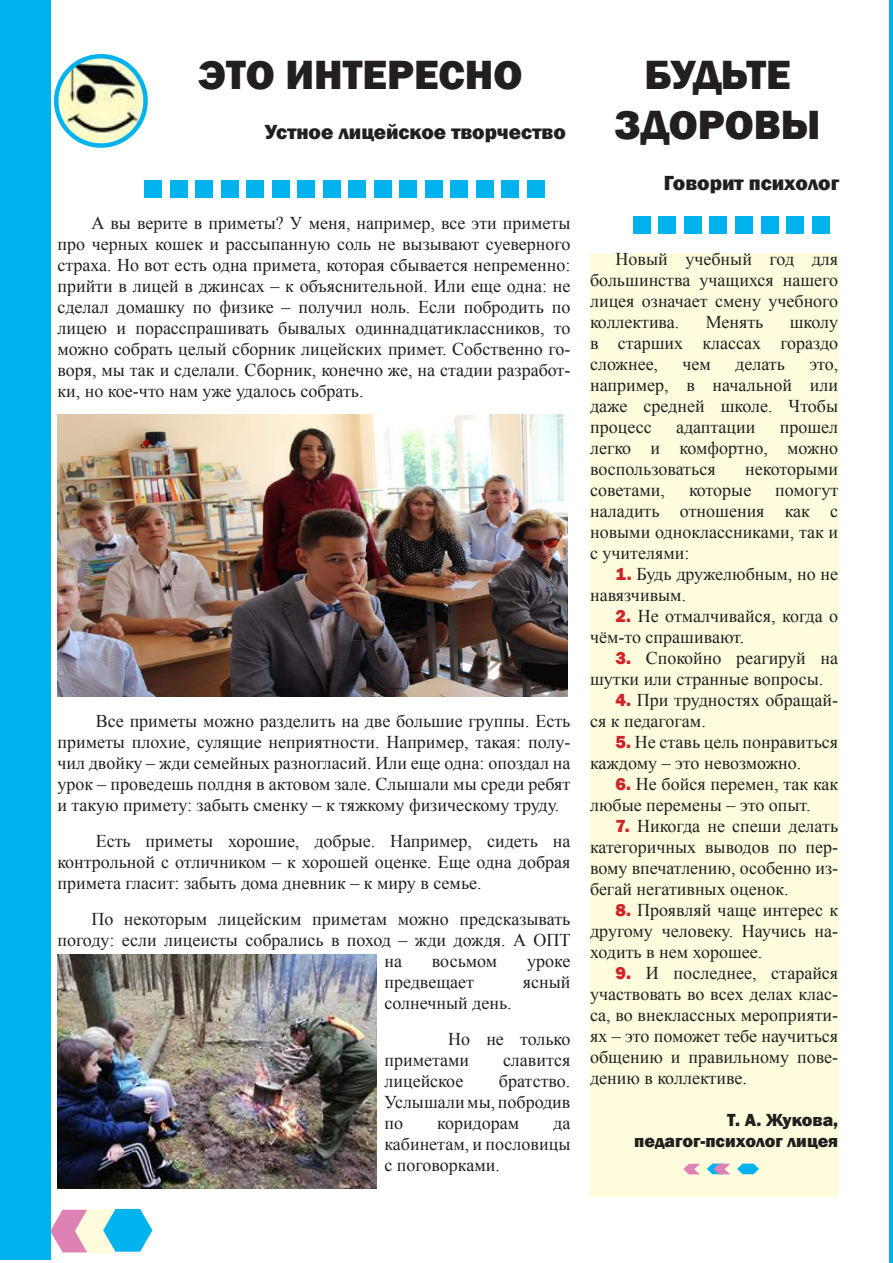
<style>
.page{position:relative;width:893px;height:1263px;background:#fff}
.page>*{position:absolute;margin:0;border:0;box-sizing:border-box;transform-origin:0 0}
.t1{font:800 42px/50.4px "Franklin Gothic";color:#231f20;text-align:center}
.t2{font:800 21px "Franklin Gothic";color:#231f20}
.t3{font:18px/21px "Times New Roman";color:#231f20;text-align:justify}
.t4{font:800 18px/21px "Franklin Gothic";color:#231f20;text-align:right}
.s1{font-family:"Franklin Gothic";font-weight:800;color:#d1232a}
</style>
<div class="page">
<div style="left:0;top:0;width:50px;height:1259px;background:#00b3ef"></div>
<img style="left:56px;top:56px;width:90px;height:90px;border-radius:45px">
<div style="left:54px;top:54px;width:94px;height:94px;border:4px solid #00b3ef;border-radius:50%"></div>
<svg style="left:50px;top:1208px;width:102px;height:46px;background:#9fc7df"></svg>
<div style="left:144px;top:180px;width:18px;height:18px;background:#00b3ef"></div>
<div style="left:170px;top:180px;width:17px;height:18px;background:#00b3ef"></div>
<div style="left:195px;top:180px;width:18px;height:18px;background:#00b3ef"></div>
<div style="left:221px;top:180px;width:17px;height:18px;background:#00b3ef"></div>
<div style="left:246px;top:180px;width:18px;height:18px;background:#00b3ef"></div>
<div style="left:272px;top:180px;width:17px;height:18px;background:#00b3ef"></div>
<div style="left:297px;top:180px;width:18px;height:18px;background:#00b3ef"></div>
<div style="left:323px;top:180px;width:17px;height:18px;background:#00b3ef"></div>
<div style="left:348px;top:180px;width:18px;height:18px;background:#00b3ef"></div>
<div style="left:374px;top:180px;width:17px;height:18px;background:#00b3ef"></div>
<div style="left:400px;top:180px;width:17px;height:18px;background:#00b3ef"></div>
<div style="left:425px;top:180px;width:17px;height:18px;background:#00b3ef"></div>
<div style="left:451px;top:180px;width:17px;height:18px;background:#00b3ef"></div>
<div style="left:476px;top:180px;width:17px;height:18px;background:#00b3ef"></div>
<div style="left:502px;top:180px;width:17px;height:18px;background:#00b3ef"></div>
<div style="left:527px;top:180px;width:17px;height:18px;background:#00b3ef"></div>
<img style="left:57px;top:414px;width:511px;height:282px">
<img style="left:57px;top:954px;width:319px;height:234px">
<div style="left:633px;top:217px;width:18px;height:17px;background:#00b3ef"></div>
<div style="left:659px;top:217px;width:17px;height:17px;background:#00b3ef"></div>
<div style="left:684px;top:217px;width:18px;height:17px;background:#00b3ef"></div>
<div style="left:710px;top:217px;width:17px;height:17px;background:#00b3ef"></div>
<div style="left:735px;top:217px;width:18px;height:17px;background:#00b3ef"></div>
<div style="left:761px;top:217px;width:17px;height:17px;background:#00b3ef"></div>
<div style="left:786px;top:217px;width:18px;height:17px;background:#00b3ef"></div>
<div style="left:812px;top:217px;width:17px;height:17px;background:#00b3ef"></div>
<div style="left:590px;top:253px;width:248px;height:943px;background:#fffcdd"></div>
<svg style="left:683px;top:1163px;width:76px;height:12px"></svg>
<hr style="left:889px;top:0;width:4px;height:1263px;background:#00b3ef">
<h1 class="t1" style="left:198px;top:50px;width:326px">ЭТО ИНТЕРЕСНО</h1>
<p class="t2" style="left:265px;top:119px;width:302px">Устное лицейское творчество</p>
<p class="t3" style="left:57px;top:212px;width:515px;text-indent:34px">А вы верите в приметы? У меня, например, все эти приметы про черных кошек и рассыпанную соль не вызывают суеверного страха. Но вот есть одна примета, которая сбывается непременно: прийти в лицей в джинсах – к объяснительной. Или еще одна: не сделал домашку по физике – получил ноль. Если побродить по лицею и порасспрашивать бывалых одиннадцатиклассников, то можно собрать целый сборник лицейских примет. Собственно го&shy;воря, мы так и сделали. Сборник, конечно же, на стадии разработ&shy;ки, но кое-что нам уже удалось собрать.</p>
<p class="t3" style="left:57px;top:710px;width:515px;text-indent:38px">Все приметы можно разделить на две большие группы. Есть приметы плохие, сулящие неприятности. Например, такая: полу&shy;чил двойку – жди семейных разногласий. Или еще одна: опоздал на урок – проведешь полдня в актовом зале. Слышали мы среди ребят и такую примету: забыть сменку – к тяжкому физическому труду.</p>
<p class="t3" style="left:57px;top:830px;width:515px;text-indent:38px">Есть приметы хорошие, добрые. Например, сидеть на контрольной с отличником – к хорошей оценке. Еще одна добрая примета гласит: забыть дома дневник – к миру в семье.</p>
<p class="t3" style="left:91px;top:908px;width:480px">По некоторым лицейским приметам можно предсказывать</p>
<p class="t3" style="left:57px;top:929px;width:515px">погоду: если лицеисты собрались в поход – жди дождя. А ОПТ</p>
<p class="t3" style="left:384px;top:950px;width:19px">на</p>
<p class="t3" style="left:432px;top:950px;width:67px">восьмом</p>
<p class="t3" style="left:527px;top:950px;width:45px">уроке</p>
<p class="t3" style="left:384px;top:971px;width:91px">предвещает</p>
<p class="t3" style="left:523px;top:971px;width:49px">ясный</p>
<p class="t3" style="left:448px;top:984px;width:124px;line-height:36px;text-indent:-64px">солнечный день.<br>Но не только</p>
<p class="t3" style="left:384px;top:1049px;width:86px">приметами</p>
<p class="t3" style="left:503px;top:1049px;width:69px">славится</p>
<p class="t3" style="left:384px;top:1070px;width:80px">лицейское</p>
<p class="t3" style="left:384px;top:1070px;width:187px;text-indent:115px">братство.<br>Услышали мы, побродив по</p>
<p class="t3" style="left:384px;top:1112px;width:188px;text-indent:169px">да кабинетам, и пословицы с поговорками.</p>
<p class="t3" style="left:437px;top:1112px;width:84px">коридорам</p>
<h1 class="t1" style="left:615px;top:50px;width:207px">БУДЬТЕ<br>ЗДОРОВЫ</h1>
<p class="t2" style="left:664px;top:169px;width:177px">Говорит психолог</p>
<p class="t3" style="left:590px;top:248px;width:250px;text-indent:26px">Новый учебный год для большинства учащихся нашего лицея означает смену учебного коллектива.</p>
<p class="t3" style="left:706px;top:311px;width:59px">Менять</p>
<p class="t3" style="left:590px;top:311px;width:250px;text-indent:200px">школу в старших классах гораздо сложнее,</p>
<p class="t3" style="left:682px;top:353px;width:30px">чем</p>
<p class="t3" style="left:735px;top:353px;width:51px">делать</p>
<p class="t3" style="left:590px;top:353px;width:250px;text-indent:219px">это, например, в начальной или даже средней школе. Чтобы процесс</p>
<p class="t3" style="left:590px;top:416px;width:250px;text-indent:190px">прошел легко и комфортно, можно воспользоваться</p>
<p class="t3" style="left:676px;top:416px;width:81px">адаптации</p>
<p class="t3" style="left:745px;top:458px;width:94px">некоторыми</p>
<p class="t3" style="left:590px;top:479px;width:76px">советами,</p>
<p class="t3" style="left:689px;top:479px;width:64px">которые</p>
<p class="t3" style="left:590px;top:479px;width:250px;text-indent:185px">помогут наладить отношения как с новыми одноклассниками, так и с учителями:</p>
<p class="t3" style="left:590px;top:563px;width:250px;text-indent:26px"><span class="s1">1.</span> Будь дружелюбным, но не навязчивым.</p>
<p class="t3" style="left:590px;top:605px;width:250px;text-indent:26px"><span class="s1">2.</span> Не отмалчивайся, когда о чём-то спрашивают.</p>
<p class="t3" style="left:590px;top:647px;width:250px;text-indent:26px"><span class="s1">3.</span> Спокойно реагируй на шутки или странные вопросы.</p>
<p class="t3" style="left:590px;top:689px;width:250px;text-indent:26px"><span class="s1">4.</span> При трудностях обращай&shy;ся к педагогам.</p>
<p class="t3" style="left:590px;top:731px;width:250px;text-indent:26px"><span class="s1">5.</span> Не ставь цель понравиться каждому – это невозможно.</p>
<p class="t3" style="left:590px;top:773px;width:250px;text-indent:26px"><span class="s1">6.</span> Не бойся перемен, так как любые перемены – это опыт.</p>
<p class="t3" style="left:590px;top:815px;width:250px;text-indent:26px"><span class="s1">7.</span> Никогда не спеши делать категоричных выводов по пер&shy;вому впечатлению, особенно из&shy;бегай негативных оценок.</p>
<p class="t3" style="left:590px;top:899px;width:250px;text-indent:26px"><span class="s1">8.</span> Проявляй чаще интерес к другому человеку. Научись на&shy;ходить в нем хорошее.</p>
<p class="t3" style="left:590px;top:962px;width:250px;text-indent:26px"><span class="s1">9.</span> И последнее, старайся участвовать во всех делах клас&shy;са, во внеклассных мероприяти&shy;ях – это поможет тебе научиться общению и правильному пове&shy;дению в коллективе.</p>
<p class="t4" style="left:634px;top:1110px;width:205px">Т. А. Жукова, педагог-психолог лицея</p>
</div>
